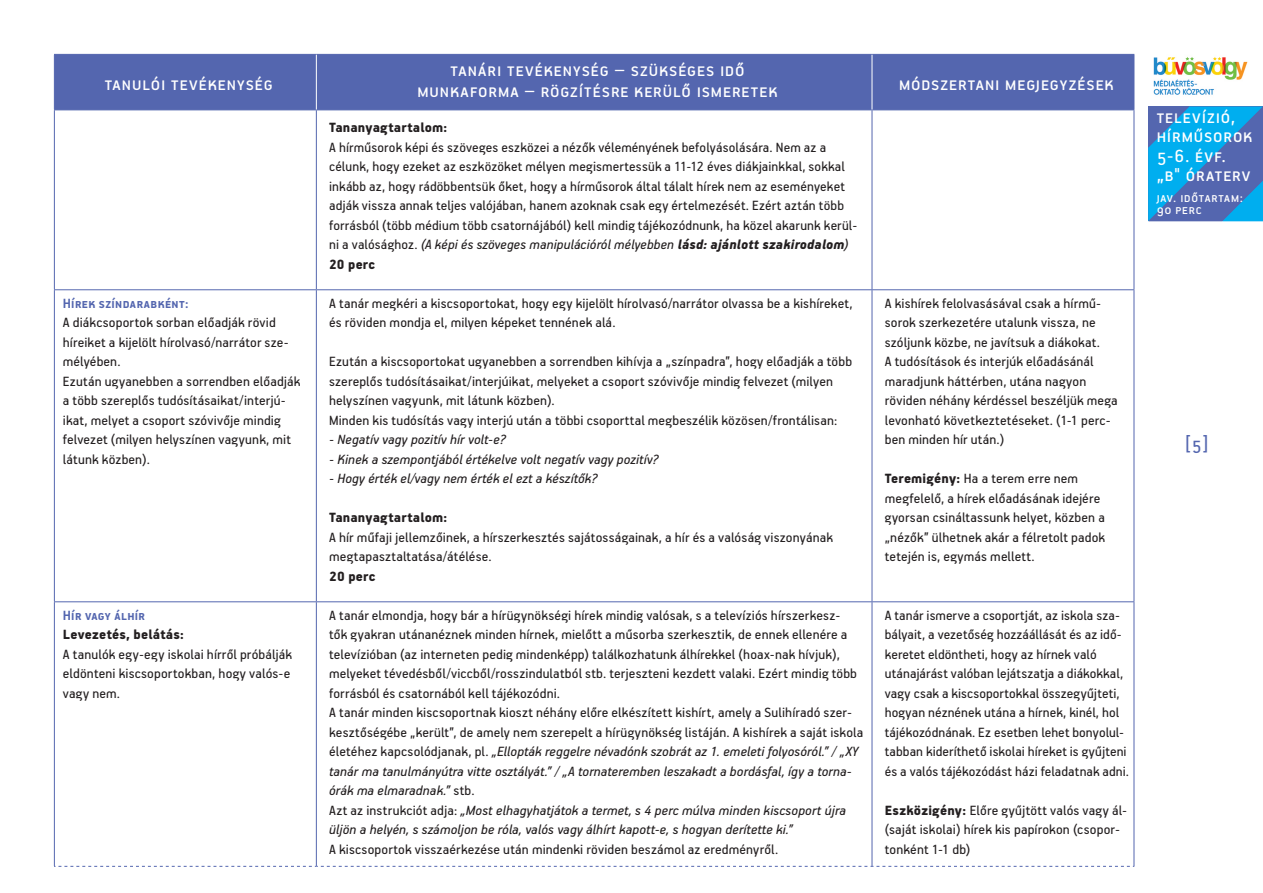
<style>
.page{position:relative;width:1263px;height:893px;background:#fff}
.page>*{position:absolute;margin:0;border:0;box-sizing:border-box;transform-origin:0 0}
.t1{font:21px/19.5px "PF Handbook Pro";letter-spacing:.045em;color:#fff}
.t2{font:21px "PF Handbook Pro";color:#5466af}
.t3{font:15px/19.5px "PF Handbook Pro";letter-spacing:.01em;color:#231f20}
.t4{font:italic 15px/19.5px "PF Handbook Pro";letter-spacing:.005em;color:#231f20}
.t5{font:900 15px "PF Handbook Pro";letter-spacing:.01em;color:#231f20}
.t6{font:700 15px "PF Handbook Pro";letter-spacing:.025em;color:#5466af}
.t7{font:15px/12px "PF Handbook Pro";letter-spacing:.055em;color:#fff}
.s1{font-style:italic}
.s2{font-weight:900;font-style:italic}
.s3{font-style:normal}
.s4{font-weight:900}
</style>
<div class="page">
<img style="left:1153px;top:57px;width:95px;height:38px">
<svg style="left:1148px;top:107px;width:115px;height:114px;background:#2b89ce"></svg>
<div style="left:55px;top:55px;width:1078px;height:55px;background:#5466af"></div>
<hr style="left:54px;top:54px;width:262px;height:1px;background:#5466af">
<hr style="left:316px;top:54px;width:556px;height:1px;background:#5466af">
<hr style="left:872px;top:54px;width:262px;height:1px;background:#5466af">
<hr style="left:54px;top:110px;width:262px;height:1px;background:#5466af">
<hr style="left:54px;top:110px;width:1px;height:179px;background:#5466af">
<hr style="left:316px;top:110px;width:556px;height:1px;background:#5466af">
<hr style="left:316px;top:110px;width:1px;height:179px;background:#5466af">
<hr style="left:872px;top:110px;width:262px;height:1px;background:#5466af">
<hr style="left:872px;top:110px;width:1px;height:179px;background:#5466af">
<hr style="left:1133px;top:110px;width:1px;height:179px;background:#5466af">
<hr style="left:54px;top:289px;width:262px;height:1px;background:#5466af">
<hr style="left:54px;top:290px;width:1px;height:311px;background:#5466af">
<hr style="left:316px;top:289px;width:556px;height:1px;background:#5466af">
<hr style="left:316px;top:290px;width:1px;height:311px;background:#5466af">
<hr style="left:872px;top:289px;width:262px;height:1px;background:#5466af">
<hr style="left:872px;top:290px;width:1px;height:311px;background:#5466af">
<hr style="left:1133px;top:290px;width:1px;height:311px;background:#5466af">
<hr style="left:54px;top:601px;width:262px;height:1px;background:#5466af">
<hr style="left:54px;top:602px;width:1px;height:264px;background:#5466af">
<hr style="left:316px;top:601px;width:556px;height:1px;background:#5466af">
<hr style="left:316px;top:602px;width:1px;height:264px;background:#5466af">
<hr style="left:872px;top:601px;width:262px;height:1px;background:#5466af">
<hr style="left:872px;top:602px;width:1px;height:264px;background:#5466af">
<hr style="left:1133px;top:602px;width:1px;height:264px;background:#5466af">
<hr style="left:316px;top:55px;width:1px;height:55px;background:#fff">
<hr style="left:872px;top:55px;width:1px;height:55px;background:#fff">
<hr style="left:54px;top:55px;width:1px;height:55px;background:#5466af">
<hr style="left:1133px;top:55px;width:1px;height:55px;background:#5466af">
<svg style="left:54px;top:866px;width:1080px;height:1px"></svg>
<p class="t1" style="left:105px;top:73px;width:170px">tanulói tevékenység</p>
<p class="t6" style="left:63px;top:294px;width:127px">Hírek színdarabként:</p>
<p class="t3" style="left:63px;top:312px;width:227px">A diákcsoportok sorban előadják rövid híreiket a kijelölt hírolvasó/narrátor sze&shy;mélyében.</p>
<p class="t3" style="left:63px;top:371px;width:239px">Ezután ugyanebben a sorrendben előadják a több szereplős tudósításaikat/interjú&shy;ikat, melyet a csoport szóvivője mindig felvezet (milyen helyszínen vagyunk, mit látunk közben).</p>
<p class="t6" style="left:63px;top:606px;width:84px">Hír vagy álhír</p>
<p class="t5" style="left:63px;top:625px;width:123px">Levezetés, belátás:</p>
<p class="t3" style="left:63px;top:644px;width:231px">A tanulók egy-egy iskolai hírről próbálják eldönteni kiscsoportokban, hogy valós-e vagy nem.</p>
<p class="t1" style="left:451px;top:59px;width:295px">tanári tevékenység – szükséges idő</p>
<p class="t1" style="left:417px;top:80px;width:362px">munkaforma – rögzítésre kerülő ismeretek</p>
<p class="t1" style="left:899px;top:73px;width:216px">módszertani megjegyzések</p>
<p class="t5" style="left:329px;top:118px;width:120px">Tananyagtartalom:</p>
<p class="t3" style="left:329px;top:137px;width:530px">A hírműsorok képi és szöveges eszközei a nézők véleményének befolyásolására. Nem az a célunk, hogy ezeket az eszközöket mélyen megismertessük a 11-12 éves diákjainkkal, sokkal inkább az, hogy rádöbbentsük őket, hogy a hírműsorok által tálalt hírek nem az eseményeket adják vissza annak teljes valójában, hanem azoknak csak egy értelmezését. Ezért aztán több forrásból (több médium több csatornájából) kell mindig tájékozódnunk, ha közel akarunk kerül&shy;ni a valósághoz. <span class="s1">(A képi és szöveges manipulációról mélyebben</span> <span class="s2">lásd: ajánlott szakirodalom</span><span class="s1">)</span></p>
<p class="t5" style="left:329px;top:255px;width:47px">20 perc</p>
<p class="t3" style="left:329px;top:293px;width:525px">A tanár megkéri a kiscsoportokat, hogy egy kijelölt hírolvasó/narrátor olvassa be a kishíreket, és röviden mondja el, milyen képeket tennének alá.</p>
<p class="t3" style="left:329px;top:351px;width:524px">Ezután a kiscsoportokat ugyanebben a sorrendben kihívja a „színpadra”, hogy előadják a több szereplős tudósításaikat/interjúikat, melyeket a csoport szóvivője mindig felvezet (milyen helyszínen vagyunk, mit látunk közben).</p>
<p class="t3" style="left:329px;top:410px;width:510px">Minden kis tudósítás vagy interjú után a többi csoporttal megbeszélik közösen/frontálisan:</p>
<p class="t4" style="left:329px;top:429px;width:179px">- Negatív vagy pozitív hír volt-e?</p>
<p class="t4" style="left:329px;top:449px;width:332px">- Kinek a szempontjából értékelve volt negatív vagy pozitív?</p>
<p class="t4" style="left:329px;top:468px;width:270px">- Hogy érték el/vagy nem érték el ezt a készítők?</p>
<p class="t5" style="left:329px;top:508px;width:120px">Tananyagtartalom:</p>
<p class="t3" style="left:329px;top:527px;width:505px">A hír műfaji jellemzőinek, a hírszerkesztés sajátosságainak, a hír és a valóság viszonyának megtapasztaltatása/átélése.</p>
<p class="t5" style="left:329px;top:567px;width:48px">20 perc</p>
<p class="t3" style="left:329px;top:605px;width:529px">A tanár elmondja, hogy bár a hírügynökségi hírek mindig valósak, s a televíziós hírszerkesz&shy;tők gyakran utánanéznek minden hírnek, mielőtt a műsorba szerkesztik, de ennek ellenére a televízióban (az interneten pedig mindenképp) találkozhatunk álhírekkel (hoax-nak hívjuk), melyeket tévedésből/viccből/rosszindulatból stb. terjeszteni kezdett valaki. Ezért mindig több forrásból és csatornából kell tájékozódni.</p>
<p class="t3" style="left:329px;top:702px;width:536px">A tanár minden kiscsoportnak kioszt néhány előre elkészített kishírt, amely a Sulihíradó szer&shy;kesztőségébe „került”, de amely nem szerepelt a hírügynökség listáján. A kishírek a saját iskola életéhez kapcsolódjanak, pl. <span class="s1">„Ellopták reggelre névadónk szobrát az 1. emeleti folyosóról.” / „XY tanár ma tanulmányútra vitte osztályát.” / „A tornateremben leszakadt a bordásfal, így a torna&shy;órák ma elmaradnak.”</span> stb.</p>
<p class="t4" style="left:329px;top:800px;width:518px"><span class="s3">Azt az instrukciót adja:</span> „Most elhagyhatjátok a termet, s 4 perc múlva minden kiscsoport újra üljön a helyén, s számoljon be róla, valós vagy álhírt kapott-e, s hogyan derítette ki.”</p>
<p class="t3" style="left:329px;top:839px;width:451px">A kiscsoportok visszaérkezése után mindenki röviden beszámol az eredményről.</p>
<p class="t3" style="left:885px;top:293px;width:218px">A kishírek felolvasásával csak a hírmű&shy;sorok szerkezetére utalunk vissza, ne szóljunk közbe, ne javítsuk a diákokat.</p>
<p class="t3" style="left:885px;top:351px;width:234px">A tudósítások és interjúk előadásánál maradjunk háttérben, utána nagyon röviden néhány kérdéssel beszéljük mega levonható következtetéseket. (1-1 perc&shy;ben minden hír után.)</p>
<p class="t3" style="left:885px;top:468px;width:222px"><span class="s4">Teremigény:</span> Ha a terem erre nem megfelelő, a hírek előadásának idejére gyorsan csináltassunk helyet, közben a „nézők” ülhetnek akár a félretolt padok tetején is, egymás mellett.</p>
<p class="t3" style="left:885px;top:605px;width:246px">A tanár ismerve a csoportját, az iskola sza&shy;bályait, a vezetőség hozzáállását és az idő&shy;keretet eldöntheti, hogy az hírnek való utánajárást valóban lejátszatja a diákokkal, vagy csak a kiscsoportokkal összegyűjteti, hogyan néznének utána a hírnek, kinél, hol tájékozódnának. Ez esetben lehet bonyolul&shy;tabban kideríthető iskolai híreket is gyűjteni és a valós tájékozódást házi feladatnak adni.</p>
<p class="t3" style="left:885px;top:800px;width:244px"><span class="s4">Eszközigény:</span> Előre gyűjtött valós vagy ál-(saját iskolai) hírek kis papírokon (csopor&shy;tonként 1-1 db)</p>
<h1 class="t1" style="left:1157px;top:106px;width:97px">televízió, hírműsorok<br>5-6. évf. „b" óraterv</h1>
<p class="t7" style="left:1157px;top:191px;width:88px">jav. időtartam:<br>90 perc</p>
<p class="t2" style="left:1184px;top:431px;width:26px">[5]</p>
</div>
